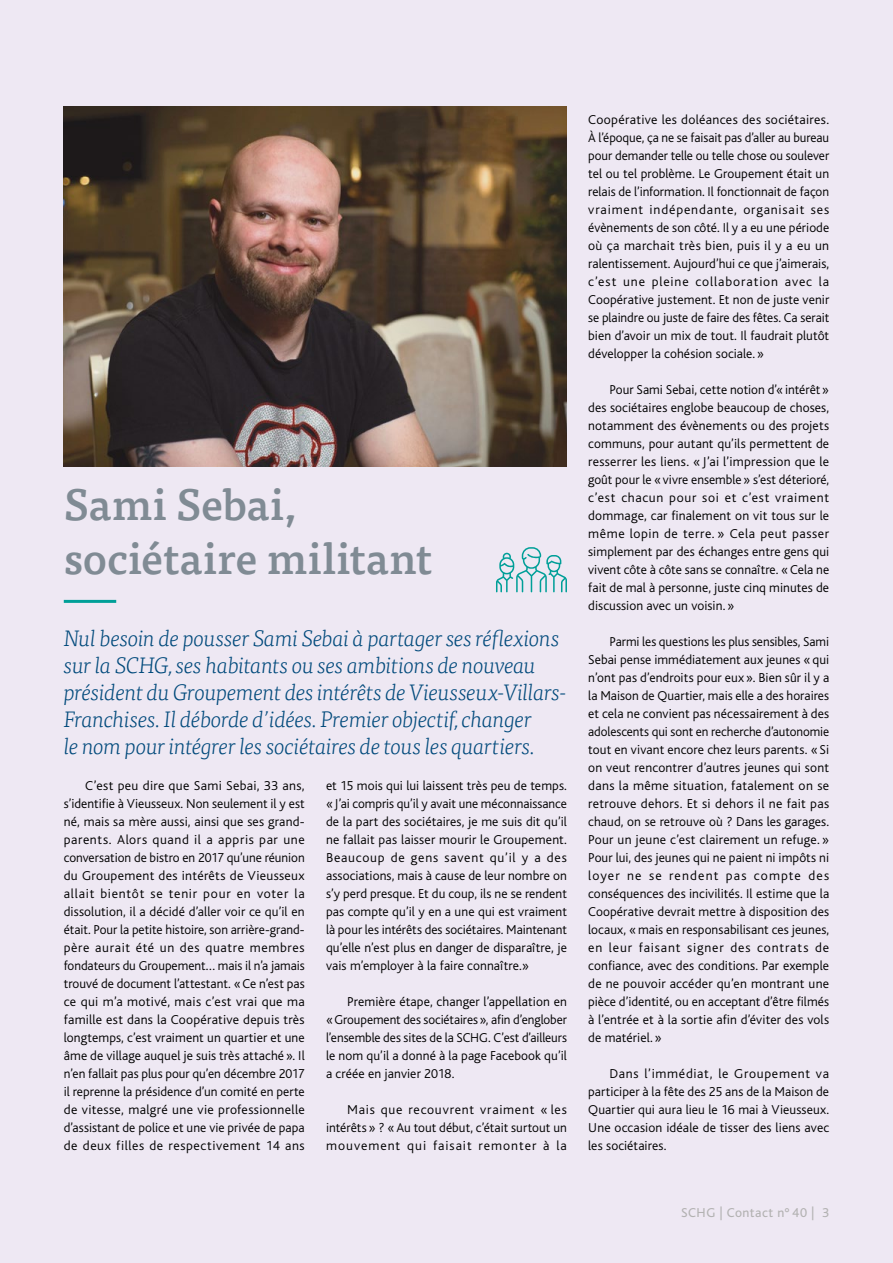
<style>
.page{position:relative;width:893px;height:1263px;background:#eee8f3}
.page>*{position:absolute;margin:0;border:0;box-sizing:border-box;transform-origin:0 0}
.t1{font:500 43.5px/54px "Tisa Pro";color:#808b94}
.t2{font:italic 300 22.5px/27px "Tisa Pro";letter-spacing:-.03em;color:#00497b}
.t3{font:300 13.5px/18px "Bliss";letter-spacing:.01em;color:#000;text-align:justify}
.t4{font:13.5px "Bliss";letter-spacing:.035em;color:#b3b2b2}
</style>
<div class="page">
<hr style="left:64px;top:600px;width:52px;height:3px;background:#009f98">
<img style="left:64px;top:106px;width:503px;height:360px">
<svg style="left:496px;top:547px;width:71px;height:45px"></svg>
<h1 class="t1" style="left:64px;top:475px;width:370px">Sami Sebai, sociétaire militant</h1>
<p class="t2" style="left:64px;top:624px;width:505px">Nul besoin de pousser Sami Sebai à partager ses réflexions sur la SCHG, ses habitants ou ses ambitions de nouveau président du Groupement des intérêts de Vieusseux-Villars-Franchises. Il déborde d’idées. Premier objectif, changer<br>le nom pour intégrer les sociétaires de tous les quartiers.</p>
<p class="t3" style="left:64px;top:777px;width:242px;text-indent:21px">C’est peu dire que Sami Sebai, 33 ans, s’identifie à Vieusseux. Non seulement il y est né, mais sa mère aussi, ainsi que ses grand&shy;parents. Alors quand il a appris par une conversation de bistro en 2017 qu’une réunion du Groupement des intérêts de Vieusseux allait bientôt se tenir pour en voter la dissolution, il a décidé d’aller voir ce qu’il en était. Pour la petite histoire, son arrière-grand&shy;père aurait été un des quatre membres fondateurs du Groupement… mais il n’a jamais trouvé de document l’attestant. «Ce n’est pas ce qui m’a motivé, mais c’est vrai que ma famille est dans la Coopérative depuis très longtemps, c’est vraiment un quartier et une âme de village auquel je suis très attaché». Il n’en fallait pas plus pour qu’en décembre 2017 il reprenne la présidence d’un comité en perte de vitesse, malgré une vie professionnelle d’assistant de police et une vie privée de papa de deux filles de respectivement 14 ans</p>
<p class="t3" style="left:326px;top:777px;width:242px">et 15 mois qui lui laissent très peu de temps. «J’ai compris qu’il y avait une méconnaissance de la part des sociétaires, je me suis dit qu’il ne fallait pas laisser mourir le Groupement.<br>Beaucoup de gens savent qu’il y a des associations, mais à cause de leur nombre on s’y perd presque. Et du coup, ils ne se rendent pas compte qu’il y en a une qui est vraiment là pour les intérêts des sociétaires. Maintenant qu’elle n’est plus en danger de disparaître, je vais m’employer à la faire connaître.»</p>
<p class="t3" style="left:326px;top:993px;width:242px;text-indent:21px">Première étape, changer l’appellation en «Groupement des sociétaires», afin d’englober l’ensemble des sites de la SCHG. C’est d’ailleurs le nom qu’il a donné à la page Facebook qu’il a créée en janvier 2018.</p>
<p class="t3" style="left:326px;top:1101px;width:242px;text-indent:21px">Mais que recouvrent vraiment « les intérêts» ? «Au tout début, c’était surtout un mouvement qui faisait remonter à la</p>
<p class="t3" style="left:588px;top:111px;width:243px">Coopérative les doléances des sociétaires.<br>À l’époque, ça ne se faisait pas d’aller au bureau pour demander telle ou telle chose ou soulever tel ou tel problème. Le Groupement était un relais de l’information. Il fonctionnait de façon vraiment indépendante, organisait ses évènements de son côté. Il y a eu une période où ça marchait très bien, puis il y a eu un ralentissement. Aujourd’hui ce que j’aimerais, c’est une pleine collaboration avec la Coopérative justement. Et non de juste venir se plaindre ou juste de faire des fêtes. Ca serait bien d’avoir un mix de tout. Il faudrait plutôt développer la cohésion sociale.»</p>
<p class="t3" style="left:588px;top:381px;width:242px;text-indent:21px">Pour Sami Sebai, cette notion d’«intérêt» des sociétaires englobe beaucoup de choses, notamment des évènements ou des projets communs, pour autant qu’ils permettent de resserrer les liens. « J’ai l’impression que le goût pour le «vivre ensemble» s’est déterioré, c’est chacun pour soi et c’est vraiment dommage, car finalement on vit tous sur le même lopin de terre. » Cela peut passer simplement par des échanges entre gens qui vivent côte à côte sans se connaître. «Cela ne fait de mal à personne, juste cinq minutes de discussion avec un voisin.»</p>
<p class="t3" style="left:588px;top:633px;width:243px;text-indent:21px">Parmi les questions les plus sensibles, Sami Sebai pense immédiatement aux jeunes «qui n’ont pas d’endroits pour eux». Bien sûr il y a la Maison de Quartier, mais elle a des horaires et cela ne convient pas nécessairement à des adolescents qui sont en recherche d’autonomie tout en vivant encore chez leurs parents. «Si on veut rencontrer d’autres jeunes qui sont dans la même situation, fatalement on se retrouve dehors. Et si dehors il ne fait pas chaud, on se retrouve où ? Dans les garages.<br>Pour un jeune c’est clairement un refuge. » Pour lui, des jeunes qui ne paient ni impôts ni loyer ne se rendent pas compte des conséquences des incivilités. Il estime que la Coopérative devrait mettre à disposition des locaux, «mais en responsabilisant ces jeunes, en leur faisant signer des contrats de confiance, avec des conditions. Par exemple de ne pouvoir accéder qu’en montrant une pièce d’identité, ou en acceptant d’être filmés à l’entrée et à la sortie afin d’éviter des vols de matériel.»</p>
<p class="t3" style="left:588px;top:1065px;width:242px;text-indent:21px">Dans l’immédiat, le Groupement va participer à la fête des 25 ans de la Maison de Quartier qui aura lieu le 16 mai à Vieusseux.<br>Une occasion idéale de tisser des liens avec les sociétaires.</p>
<p class="t4" style="left:681px;top:1205px;width:149px">SCHG | Contact n° 40 | 3</p>
</div>
